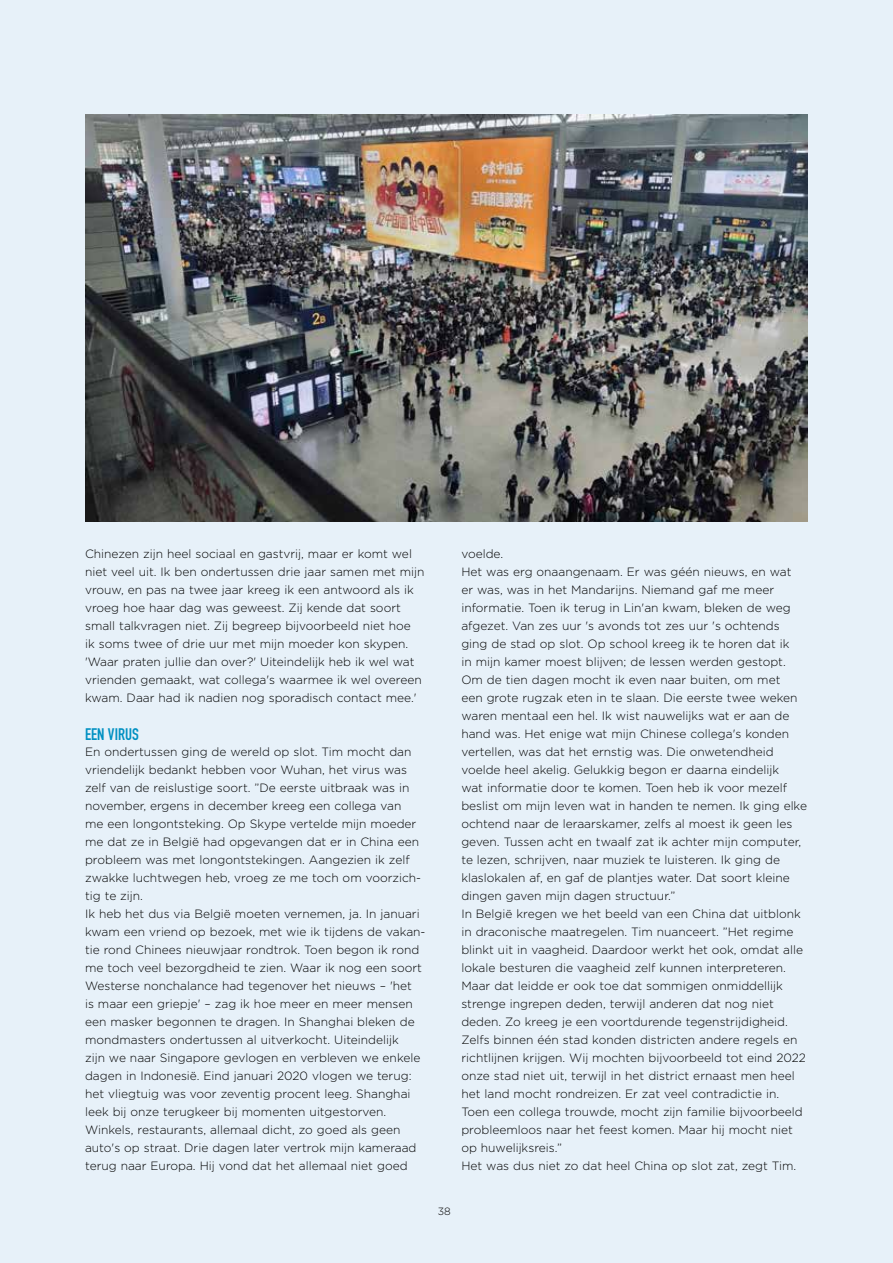
<style>
.page{position:relative;width:893px;height:1263px;background:#e7f1f9}
.page>*{position:absolute;margin:0;border:0;box-sizing:border-box;transform-origin:0 0}
.t1{font:700 16.5px "DIN Condensed";color:#0090c2}
.t2{font:300 12px/18px "Gotham";color:#000}
.t3{font:300 10.5px "Gotham";color:#000}
</style>
<div class="page">
<img style="left:85px;top:115px;width:723px;height:406px">
<p class="t2" style="left:85px;top:544px;width:341px">Chinezen zijn heel sociaal en gastvrij, maar er komt wel niet veel uit. Ik ben ondertussen drie jaar samen met mijn vrouw, en pas na twee jaar kreeg ik een antwoord als ik vroeg hoe haar dag was geweest. Zij kende dat soort small talkvragen niet. Zij begreep bijvoorbeeld niet hoe<br>ik soms twee of drie uur met mijn moeder kon skypen. 'Waar praten jullie dan over?' Uiteindelijk heb ik wel wat vrienden gemaakt, wat collega's waarmee ik wel overeen kwam. Daar had ik nadien nog sporadisch contact mee.'</p>
<h1 class="t1" style="left:85px;top:723px;width:55px">EEN VIRUS</h1>
<p class="t2" style="left:85px;top:742px;width:342px">En ondertussen ging de wereld op slot. Tim mocht dan vriendelijk bedankt hebben voor Wuhan, het virus was zelf van de reislustige soort. ”De eerste uitbraak was in november, ergens in december kreeg een collega van<br>me een longontsteking. Op Skype vertelde mijn moeder me dat ze in België had opgevangen dat er in China een probleem was met longontstekingen. Aangezien ik zelf zwakke luchtwegen heb, vroeg ze me toch om voorzich&shy;tig te zijn.<br>Ik heb het dus via België moeten vernemen, ja. In januari kwam een vriend op bezoek, met wie ik tijdens de vakan&shy;tie rond Chinees nieuwjaar rondtrok. Toen begon ik rond me toch veel bezorgdheid te zien. Waar ik nog een soort Westerse nonchalance had tegenover het nieuws – 'het<br>is maar een griepje' – zag ik hoe meer en meer mensen een masker begonnen te dragen. In Shanghai bleken de mondmasters ondertussen al uitverkocht. Uiteindelijk<br>zijn we naar Singapore gevlogen en verbleven we enkele dagen in Indonesië. Eind januari 2020 vlogen we terug: het vliegtuig was voor zeventig procent leeg. Shanghai leek bij onze terugkeer bij momenten uitgestorven.<br>Winkels, restaurants, allemaal dicht, zo goed als geen auto's op straat. Drie dagen later vertrok mijn kameraad terug naar Europa. Hij vond dat het allemaal niet goed</p>
<p class="t2" style="left:461px;top:544px;width:347px">voelde.<br>Het was erg onaangenaam. Er was géén nieuws, en wat<br>er was, was in het Mandarijns. Niemand gaf me meer informatie. Toen ik terug in Lin'an kwam, bleken de weg afgezet. Van zes uur 's avonds tot zes uur 's ochtends ging de stad op slot. Op school kreeg ik te horen dat ik<br>in mijn kamer moest blijven; de lessen werden gestopt.<br>Om de tien dagen mocht ik even naar buiten, om met<br>een grote rugzak eten in te slaan. Die eerste twee weken waren mentaal een hel. Ik wist nauwelijks wat er aan de hand was. Het enige wat mijn Chinese collega's konden vertellen, was dat het ernstig was. Die onwetendheid voelde heel akelig. Gelukkig begon er daarna eindelijk<br>wat informatie door te komen. Toen heb ik voor mezelf beslist om mijn leven wat in handen te nemen. Ik ging elke ochtend naar de leraarskamer, zelfs al moest ik geen les geven. Tussen acht en twaalf zat ik achter mijn computer, te lezen, schrijven, naar muziek te luisteren. Ik ging de klaslokalen af, en gaf de plantjes water. Dat soort kleine dingen gaven mijn dagen structuur.”<br>In België kregen we het beeld van een China dat uitblonk in draconische maatregelen. Tim nuanceert. ”Het regime blinkt uit in vaagheid. Daardoor werkt het ook, omdat alle lokale besturen die vaagheid zelf kunnen interpreteren.<br>Maar dat leidde er ook toe dat sommigen onmiddellijk strenge ingrepen deden, terwijl anderen dat nog niet deden. Zo kreeg je een voortdurende tegenstrijdigheid.<br>Zelfs binnen één stad konden districten andere regels en richtlijnen krijgen. Wij mochten bijvoorbeeld tot eind 2022 onze stad niet uit, terwijl in het district ernaast men heel het land mocht rondreizen. Er zat veel contradictie in.<br>Toen een collega trouwde, mocht zijn familie bijvoorbeeld probleemloos naar het feest komen. Maar hij mocht niet op huwelijksreis.”<br>Het was dus niet zo dat heel China op slot zat, zegt Tim.</p>
<p class="t3" style="left:438px;top:1205px;width:15px">38</p>
</div>
